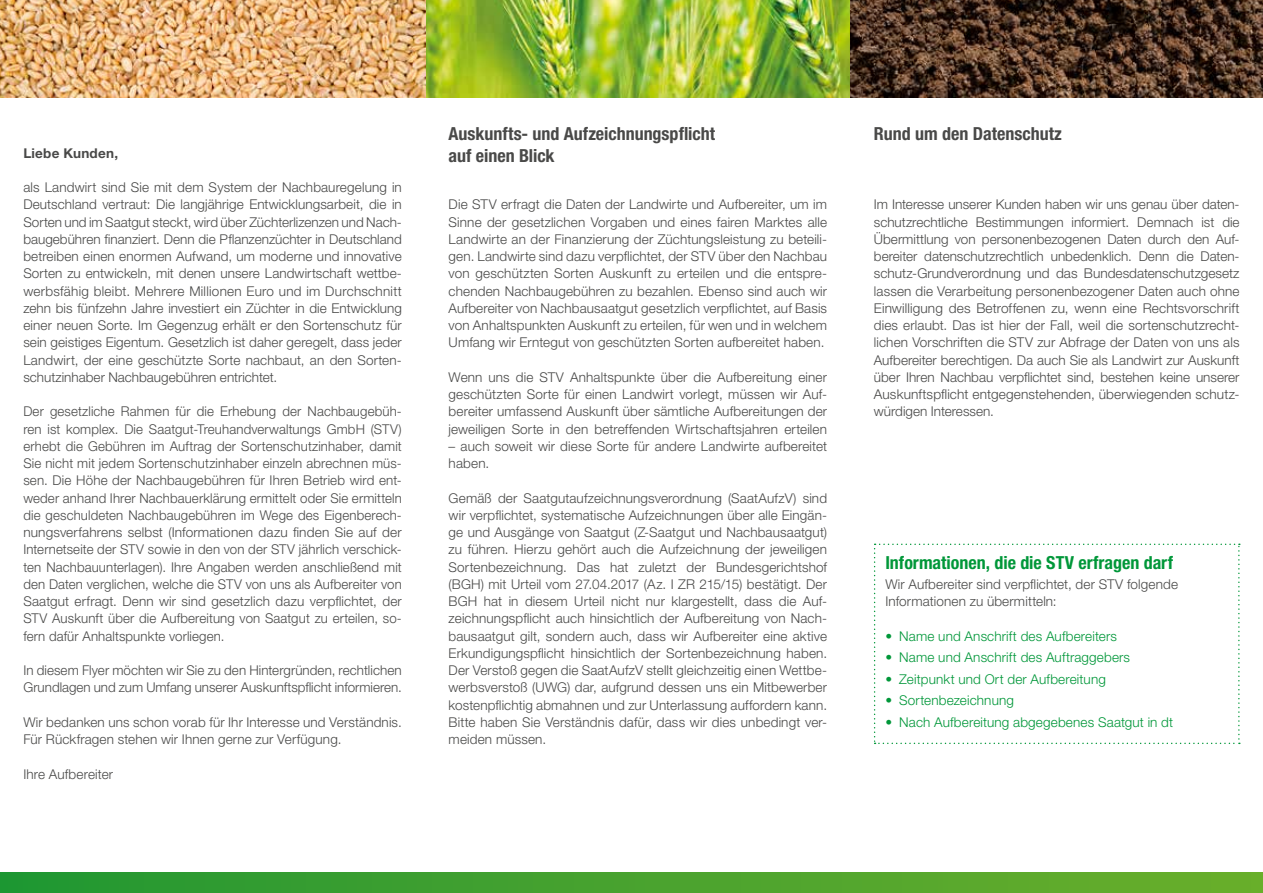
<style>
.page{position:relative;width:1263px;height:893px;background:#fff}
.page>*{position:absolute;margin:0;border:0;box-sizing:border-box;transform-origin:0 0}
.t1{font:700 condensed 18px/21.6px "Helvetica Neue LT";color:#494948}
.t2{font:700 condensed 18px "Helvetica Neue LT";color:#009739}
.t3{font:300 13.5px/17.2px "Helvetica Neue LT";letter-spacing:.01em;color:#494948;text-align:justify}
.t4{font:300 13.5px "Helvetica Neue LT";letter-spacing:.01em;color:#009739}
.t5{font:700 13.5px "Helvetica Neue LT";letter-spacing:.02em;color:#494948}
</style>
<div class="page">
<img style="left:0;top:0;width:1263px;height:98px">
<div style="left:0;top:872px;width:1263px;height:21px;background:linear-gradient(to right,#229732,#6cae2b)"></div>
<svg style="left:874px;top:544px;width:366px;height:200px"></svg>
<p class="t5" style="left:23px;top:144px;width:96px">Liebe Kunden,</p>
<p class="t3" style="left:23px;top:178px;width:380px">als Landwirt sind Sie mit dem System der Nachbauregelung in Deutschland vertraut: Die langjährige Entwicklungsarbeit, die in Sorten und im Saatgut steckt, wird über Züchterlizenzen und Nach&shy;baugebühren finanziert. Denn die Pflanzenzüchter in Deutschland betreiben einen enormen Aufwand, um moderne und innovative Sorten zu entwickeln, mit denen unsere Landwirtschaft wettbe&shy;werbsfähig bleibt. Mehrere Millionen Euro und im Durchschnitt zehn bis fünfzehn Jahre investiert ein Züchter in die Entwicklung einer neuen Sorte. Im Gegenzug erhält er den Sortenschutz für sein geistiges Eigentum. Gesetzlich ist daher geregelt, dass jeder Landwirt, der eine geschützte Sorte nachbaut, an den Sorten&shy;schutzinhaber Nachbaugebühren entrichtet.</p>
<p class="t3" style="left:23px;top:403px;width:380px">Der gesetzliche Rahmen für die Erhebung der Nachbaugebüh&shy;ren ist komplex. Die Saatgut-Treuhandverwaltungs GmbH (STV) erhebt die Gebühren im Auftrag der Sortenschutzinhaber, damit Sie nicht mit jedem Sortenschutzinhaber einzeln abrechnen müs&shy;sen. Die Höhe der Nachbaugebühren für Ihren Betrieb wird ent&shy;weder anhand Ihrer Nachbauerklärung ermittelt oder Sie ermitteln die geschuldeten Nachbaugebühren im Wege des Eigenberech&shy;nungsverfahrens selbst (Informationen dazu finden Sie auf der Internetseite der STV sowie in den von der STV jährlich verschick&shy;ten Nachbauunterlagen). Ihre Angaben werden anschließend mit den Daten verglichen, welche die STV von uns als Aufbereiter von Saatgut erfragt. Denn wir sind gesetzlich dazu verpflichtet, der STV Auskunft über die Aufbereitung von Saatgut zu erteilen, so&shy;fern dafür Anhaltspunkte vorliegen.</p>
<p class="t3" style="left:23px;top:661px;width:380px">In diesem Flyer möchten wir Sie zu den Hintergründen, rechtlichen<br>Grundlagen und zum Umfang unserer Auskunftspflicht informieren.</p>
<p class="t3" style="left:23px;top:713px;width:380px">Wir bedanken uns schon vorab für Ihr Interesse und Verständnis.<br>Für Rückfragen stehen wir Ihnen gerne zur Verfügung.</p>
<p class="t3" style="left:23px;top:765px;width:91px">Ihre Aufbereiter</p>
<h1 class="t1" style="left:449px;top:123px;width:268px">Auskunfts- und Aufzeichnungspflicht auf einen Blick</h1>
<h1 class="t1" style="left:874px;top:123px;width:189px">Rund um den Datenschutz</h1>
<p class="t3" style="left:449px;top:196px;width:380px">Die STV erfragt die Daten der Landwirte und Aufbereiter, um im Sinne der gesetzlichen Vorgaben und eines fairen Marktes alle Landwirte an der Finanzierung der Züchtungsleistung zu beteili&shy;gen. Landwirte sind dazu verpflichtet, der STV über den Nachbau von geschützten Sorten Auskunft zu erteilen und die entspre&shy;chenden Nachbaugebühren zu bezahlen. Ebenso sind auch wir Aufbereiter von Nachbausaatgut gesetzlich verpflichtet, auf Basis von Anhaltspunkten Auskunft zu erteilen, für wen und in welchem Umfang wir Erntegut von geschützten Sorten aufbereitet haben.</p>
<p class="t3" style="left:449px;top:368px;width:380px">Wenn uns die STV Anhaltspunkte über die Aufbereitung einer geschützten Sorte für einen Landwirt vorlegt, müssen wir Auf&shy;bereiter umfassend Auskunft über sämtliche Aufbereitungen der jeweiligen Sorte in den betreffenden Wirtschaftsjahren erteilen</p>
<p class="t3" style="left:449px;top:437px;width:380px">– auch soweit wir diese Sorte für andere Landwirte aufbereitet haben.</p>
<p class="t3" style="left:449px;top:489px;width:380px">Gemäß der Saatgutaufzeichnungsverordnung (SaatAufzV) sind wir verpflichtet, systematische Aufzeichnungen über alle Eingän&shy;ge und Ausgänge von Saatgut (Z-Saatgut und Nachbausaatgut) zu führen. Hierzu gehört auch die Aufzeichnung der jeweiligen Sortenbezeichnung. Das hat zuletzt der Bundesgerichtshof (BGH) mit Urteil vom 27.04.2017 (Az. I ZR 215/15) bestätigt. Der BGH hat in diesem Urteil nicht nur klargestellt, dass die Auf&shy;zeichnungspflicht auch hinsichtlich der Aufbereitung von Nach&shy;bausaatgut gilt, sondern auch, dass wir Aufbereiter eine aktive Erkundigungspflicht hinsichtlich der Sortenbezeichnung haben.<br>Der Verstoß gegen die SaatAufzV stellt gleichzeitig einen Wettbe&shy;werbsverstoß (UWG) dar, aufgrund dessen uns ein Mitbewerber kostenpflichtig abmahnen und zur Unterlassung auffordern kann.<br>Bitte haben Sie Verständnis dafür, dass wir dies unbedingt ver&shy;meiden müssen.</p>
<p class="t3" style="left:874px;top:196px;width:367px">Im Interesse unserer Kunden haben wir uns genau über daten&shy;schutzrechtliche Bestimmungen informiert. Demnach ist die Übermittlung von personenbezogenen Daten durch den Auf&shy;bereiter datenschutzrechtlich unbedenklich. Denn die Daten&shy;schutz-Grundverordnung und das Bundesdatenschutzgesetz lassen die Verarbeitung personenbezogener Daten auch ohne Einwilligung des Betroffenen zu, wenn eine Rechtsvorschrift dies erlaubt. Das ist hier der Fall, weil die sortenschutzrecht&shy;lichen Vorschriften die STV zur Abfrage der Daten von uns als Aufbereiter berechtigen. Da auch Sie als Landwirt zur Auskunft über Ihren Nachbau verpflichtet sind, bestehen keine unserer Auskunftspflicht entgegenstehenden, überwiegenden schutz&shy;würdigen Interessen.</p>
<h1 class="t2" style="left:885px;top:552px;width:289px">Informationen, die die STV erfragen darf</h1>
<p class="t3" style="left:885px;top:575px;width:294px">Wir Aufbereiter sind verpflichtet, der STV folgende<br>Informationen zu übermitteln:</p>
<p class="t4" style="left:885px;top:627px;width:233px">• Name und Anschrift des Aufbereiters</p>
<p class="t4" style="left:885px;top:649px;width:246px">• Name und Anschrift des Auftraggebers</p>
<p class="t4" style="left:885px;top:670px;width:222px">• Zeitpunkt und Ort der Aufbereitung</p>
<p class="t4" style="left:885px;top:692px;width:130px">• Sortenbezeichnung</p>
<p class="t4" style="left:885px;top:713px;width:289px">• Nach Aufbereitung abgegebenes Saatgut in dt</p>
</div>
